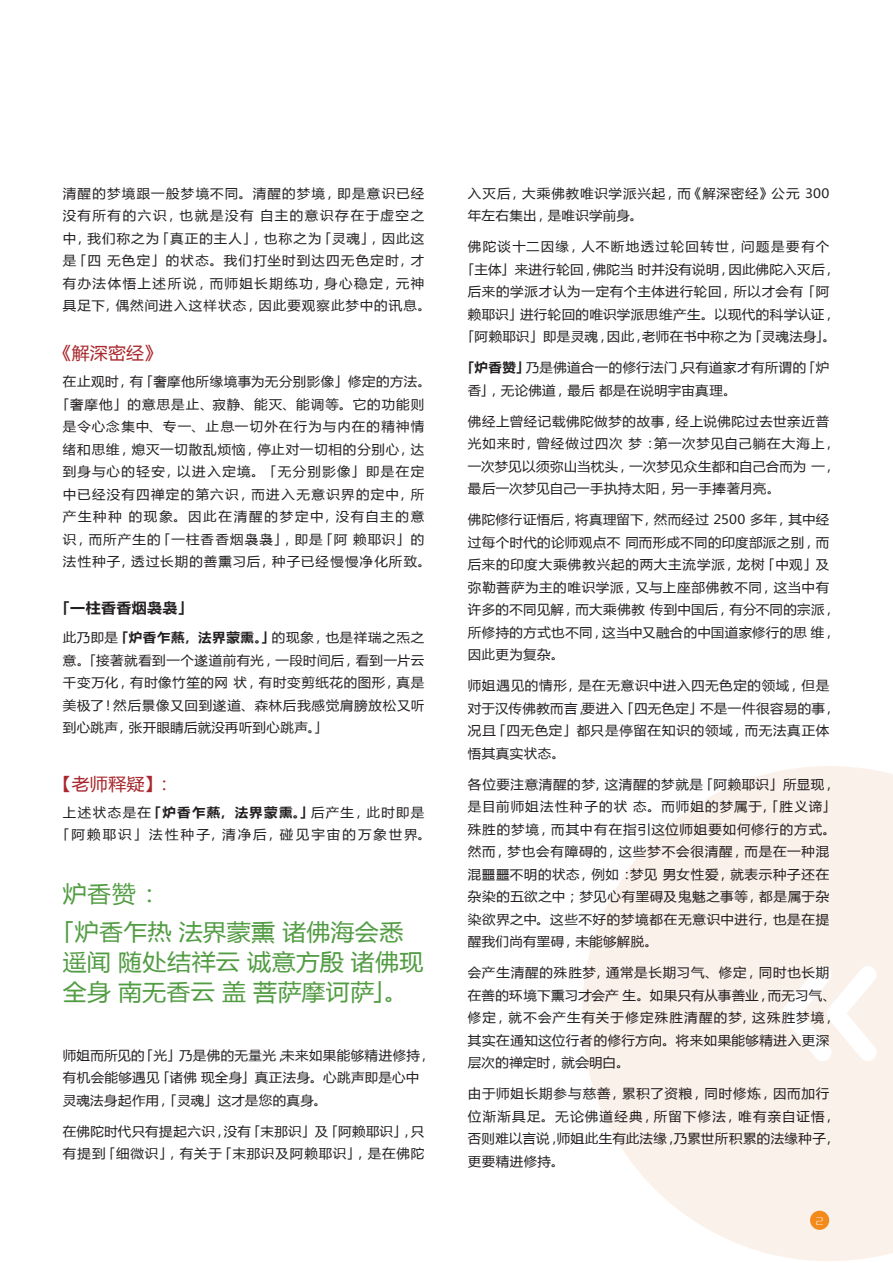
<style>
.page{position:relative;width:893px;height:1263px;background:#fff}
.page>*{position:absolute;margin:0;border:0;box-sizing:border-box;transform-origin:0 0}
.t1{font:22.8px/38.5px "Microsoft Ya Hei";letter-spacing:.015em;color:#529c43;scale:1.05 1}
.t2{font:17.1px "Microsoft Ya Hei";letter-spacing:.01em;color:#a8272c;scale:1.05 1}
.t3{font:700 14.25px "Microsoft Ya Hei";letter-spacing:.025em;color:#231f20;scale:1.05 1}
.t4{font:12.9px/22.5px "Microsoft Ya Hei";letter-spacing:.05em;color:#231f20;scale:1.05 1}
.t5{font:12.9px/22.5px "Microsoft Ya Hei";letter-spacing:.08em;color:#231f20;text-align:center;scale:1.05 1}
.t6{font:12.9px/22.5px "Microsoft Ya Hei";letter-spacing:.03em;color:#231f20;scale:1.05 1}
.t7{font:12.9px/22.5px "Microsoft Ya Hei";letter-spacing:.095em;color:#231f20;scale:1.05 1}
.t8{font:12.9px/22.5px "Microsoft Ya Hei";letter-spacing:.025em;color:#231f20;scale:1.05 1}
.t9{font:12.9px/22.5px "Microsoft Ya Hei";letter-spacing:.135em;color:#231f20;text-align:center;scale:1.05 1}
.t10{font:12.9px/22.5px "Microsoft Ya Hei";letter-spacing:.02em;color:#231f20;scale:1.05 1}
.t11{font:300 8.1px "MF Lang Qian Noncommercial";color:#fff;scale:1.11 1}
.s1{font-weight:700}
</style>
<div class="page">
<svg style="left:582px;top:766px;width:311px;height:495px;fill:#fbf1eb"></svg>
<p class="t7" style="left:63px;top:181px;width:352px">清醒的梦境跟一般梦境不同。清醒的梦境，即是意识已经没有所有的六识，也就是没有 自主的意识存在于虚空之中，我们称之为「真正的主人」，也称之为「灵魂」，因此这是「四 无色定」的状态。我们打坐时到达四无色定时，才有办法体悟上述所说，而师姐长期练功，身心稳定，元神具足下，偶然间进入这样状态，因此要观察此梦中的讯息。</p>
<h2 class="t2" style="left:54px;top:341px;width:105px">《解深密经》</h2>
<p class="t5" style="left:56px;top:370px;width:359px">在止观时，有「奢摩他所缘境事为无分别影像」修定的方法。「奢摩他」的意思是止、寂静、能灭、能调等。它的功能则是令心念集中、专一、止息一切外在行为与内在的精神情绪和思维，熄灭一切散乱烦恼，停止对一切相的分别心，达到身与心的轻安，以进入定境。 「无分别影像」即是在定中已经没有四禅定的第六识，而进入无意识界的定中，所产生种种 的现象。因此在清醒的梦定中，没有自主的意识，而所产生的「一柱香香烟袅袅」，即是「阿 赖耶识」的法性种子，透过长期的善熏习后，种子已经慢慢净化所致。</p>
<p class="t3" style="left:55px;top:597px;width:132px">「一柱香香烟袅袅」</p>
<p class="t4" style="left:63px;top:626px;width:346px;text-align:justify">此乃即是<span class="s1">「炉香乍爇，法界蒙熏。」</span>的现象，也是祥瑞之炁之意。「接著就看到一个遂道前有光，一段时间后，看到一片云千变万化，有时像竹笙的网 状，有时变剪纸花的图形，真是美极了！然后景像又回到遂道、森林后我感觉肩膀放松又听到心跳声，张开眼睛后就没再听到心跳声。」</p>
<h2 class="t2" style="left:54px;top:772px;width:109px">【老师释疑】:</h2>
<p class="t9" style="left:56px;top:800px;width:359px">上述状态是在<span class="s1">「炉香乍爇，法界蒙熏。」</span>后产生，此时即是「阿赖耶识」法性种子，清净后，碰见宇宙的万象世界。</p>
<h1 class="t1" style="left:51px;top:873px;width:337px;text-indent:12px">炉香赞：<br>「炉香乍热 法界蒙熏 诸佛海会悉</h1>
<h1 class="t1" style="left:63px;top:946px;width:345px;line-height:30px">遥闻 随处结祥云 诚意方殷 诸佛现全身 南无香云 盖 菩萨摩诃萨」。</h1>
<p class="t8" style="left:63px;top:1043px;width:352px">师姐而所见的「光」乃是佛的无量光，未来如果能够精进修持，有机会能够遇见「诸佛 现全身」真正法身。心跳声即是心中灵魂法身起作用，「灵魂」这才是您的真身。</p>
<p class="t4" style="left:63px;top:1119px;width:346px">在佛陀时代只有提起六识，没有「末那识」及「阿赖耶识」，只有提到「细微识」，有关于「末那识及阿赖耶识」，是在佛陀</p>
<p class="t4" style="left:468px;top:181px;width:346px">入灭后，大乘佛教唯识学派兴起，而《解深密经》公元 300年左右集出，是唯识学前身。</p>
<p class="t4" style="left:461px;top:235px;width:359px;text-align:center">佛陀谈十二因缘，人不断地透过轮回转世，问题是要有个「主体」来进行轮回，佛陀当 时并没有说明，因此佛陀入灭后，后来的学派才认为一定有个主体进行轮回，所以才会有 「阿赖耶识」进行轮回的唯识学派思维产生。以现代的科学认证，「阿赖耶识」即是灵魂，因此，老师在书中称之为「灵魂法身」。</p>
<p class="t10" style="left:468px;top:356px;width:346px;text-indent:-7px"><span class="s1">「炉香赞」</span>乃是佛道合一的修行法门，只有道家才有所谓的「炉香」，无论佛道，最后 都是在说明宇宙真理。</p>
<p class="t4" style="left:468px;top:409px;width:352px">佛经上曾经记载佛陀做梦的故事，经上说佛陀过去世亲近普光如来时，曾经做过四次 梦：第一次梦见自己躺在大海上，一次梦见以须弥山当枕头，一次梦见众生都和自己合而为 一，最后一次梦见自己一手执持太阳，另一手捧著月亮。</p>
<p class="t6" style="left:468px;top:508px;width:352px">佛陀修行证悟后，将真理留下，然而经过 2500 多年，其中经过每个时代的论师观点不 同而形成不同的印度部派之别，而后来的印度大乘佛教兴起的两大主流学派，龙树「中观」及弥勒菩萨为主的唯识学派，又与上座部佛教不同，这当中有许多的不同见解，而大乘佛教 传到中国后，有分不同的宗派，所修持的方式也不同，这当中又融合的中国道家修行的思 维，因此更为复杂。</p>
<p class="t4" style="left:468px;top:674px;width:352px">师姐遇见的情形，是在无意识中进入四无色定的领域，但是对于汉传佛教而言，要进入 「四无色定」不是一件很容易的事，况且「四无色定」都只是停留在知识的领域，而无法真正体悟其真实状态。</p>
<p class="t4" style="left:468px;top:772px;width:352px">各位要注意清醒的梦，这清醒的梦就是「阿赖耶识」所显现，是目前师姐法性种子的状 态。而师姐的梦属于，「胜义谛」殊胜的梦境，而其中有在指引这位师姐要如何修行的方式。然而，梦也会有障碍的，这些梦不会很清醒，而是在一种混混噩噩不明的状态，例如：梦见 男女性爱，就表示种子还在杂染的五欲之中 ; 梦见心有罣碍及鬼魅之事等，都是属于杂染欲界之中。这些不好的梦境都在无意识中进行，也是在提醒我们尚有罣碍，未能够解脱。</p>
<p class="t4" style="left:468px;top:961px;width:352px">会产生清醒的殊胜梦，通常是长期习气、修定，同时也长期在善的环境下熏习才会产 生。如果只有从事善业，而无习气、修定，就不会产生有关于修定殊胜清醒的梦，这殊胜梦境，其实在通知这位行者的修行方向。将来如果能够精进入更深层次的禅定时，就会明白。</p>
<p class="t4" style="left:468px;top:1082px;width:352px">由于师姐长期参与慈善，累积了资粮，同时修炼，因而加行位渐渐具足。无论佛道经典，所留下修法，唯有亲自证悟，否则难以言说，师姐此生有此法缘，乃累世所积累的法缘种子，更要精进修持。</p>
<p class="t11" style="left:816px;top:1216px;width:8px">2</p>
</div>
